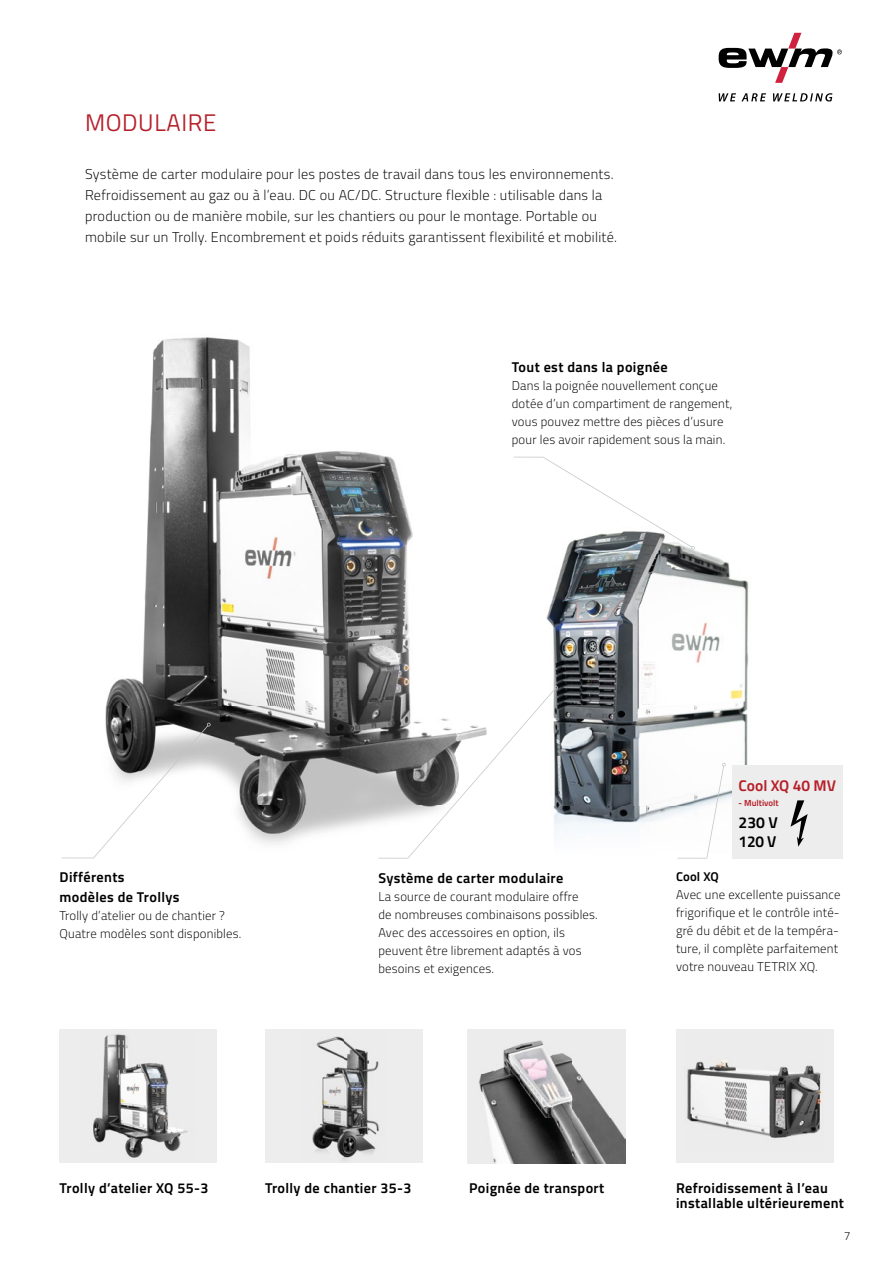
<style>
.page{position:relative;width:893px;height:1263px;background:#fff}
.page>*{position:absolute;margin:0;border:0;box-sizing:border-box;transform-origin:0 0}
.t1{font:24px "Titillium Text";letter-spacing:.025em;color:#b61f29}
.t2{font:700 15.75px/18.6px "Titillium Text";letter-spacing:-.005em;color:#000}
.t3{font:700 15.45px "Titillium Text";color:#b61f29}
.t4{font:300 14.25px/21px "Titillium Text";letter-spacing:.02em;color:#000}
.t5{font:700 14.25px/19.5px "Titillium Text";letter-spacing:.025em;color:#000}
.t6{font:300 12.75px/18px "Titillium Text";letter-spacing:.015em;color:#000}
.t7{font:700 12.75px "Titillium Text";letter-spacing:.01em;color:#000}
.t8{font:300 12px "Titillium Text";color:#000}
.t9{font:700 8.85px "Titillium Text";color:#b61f29}
</style>
<div class="page">
<img style="left:546px;top:550px;width:203px;height:206px">
<img style="left:558px;top:756px;width:190px;height:51px">
<img style="left:558px;top:807px;width:119px;height:25px">
<div style="left:60px;top:1029px;width:157px;height:134px;background:#ededed"></div>
<div style="left:265px;top:1029px;width:157px;height:134px;background:#ededed"></div>
<img style="left:468px;top:1029px;width:157px;height:134px">
<div style="left:676px;top:1029px;width:157px;height:134px;background:#ededed"></div>
<img style="left:312px;top:1036px;width:67px;height:124px">
<img style="left:687px;top:1061px;width:135px;height:78px">
<img style="left:93px;top:1034px;width:95px;height:124px">
<img style="left:147px;top:337px;width:260px;height:172px">
<img style="left:105px;top:509px;width:308px;height:335px">
<svg style="left:62px;top:723px;width:149px;height:135px"></svg>
<svg style="left:378px;top:686px;width:180px;height:172px"></svg>
<svg style="left:677px;top:763px;width:49px;height:95px"></svg>
<svg style="left:514px;top:457px;width:181px;height:93px"></svg>
<svg style="left:719px;top:93px;width:113px;height:9px"></svg>
<svg style="left:719px;top:33px;width:123px;height:50px"></svg>
<div style="left:732px;top:765px;width:110px;height:93px;background:#ededed"></div>
<svg style="left:790px;top:800px;width:18px;height:47px"></svg>
<h1 class="t1" style="left:85px;top:105px;width:133px">MODULAIRE</h1>
<p class="t4" style="left:85px;top:163px;width:534px">Système de carter modulaire pour les postes de travail dans tous les environnements.<br>Refroidissement au gaz ou à l’eau. DC ou AC/DC. Structure flexible : utilisable dans la production ou de manière mobile, sur les chantiers ou pour le montage. Portable ou mobile sur un Trolly. Encombrement et poids réduits garantissent flexibilité et mobilité.</p>
<p class="t5" style="left:512px;top:357px;width:157px">Tout est dans la poignée</p>
<p class="t6" style="left:512px;top:376px;width:222px">Dans la poignée nouvellement conçue dotée d’un compartiment de rangement, vous pouvez mettre des pièces d’usure pour les avoir rapidement sous la main.</p>
<p class="t5" style="left:60px;top:867px;width:121px">Différents modèles de Trollys</p>
<p class="t6" style="left:60px;top:906px;width:183px">Trolly d’atelier ou de chantier ?<br>Quatre modèles sont disponibles.</p>
<p class="t5" style="left:378px;top:867px;width:186px">Système de carter modulaire</p>
<p class="t6" style="left:378px;top:886px;width:221px">La source de courant modulaire offre<br>de nombreuses combinaisons possibles.<br>Avec des accessoires en option, ils peuvent être librement adaptés à vos besoins et exigences.</p>
<p class="t3" style="left:739px;top:774px;width:99px">Cool XQ 40 MV</p>
<p class="t9" style="left:739px;top:796px;width:42px">- Multivolt</p>
<p class="t2" style="left:739px;top:812px;width:41px">230 V<br>120 V</p>
<p class="t7" style="left:676px;top:867px;width:44px">Cool XQ</p>
<p class="t6" style="left:676px;top:885px;width:166px">Avec une excellente puissance frigorifique et le contrôle inté&shy;gré du débit et de la tempéra&shy;ture, il complète parfaitement votre nouveau TETRIX XQ.</p>
<p class="t5" style="left:60px;top:1178px;width:150px">Trolly d’atelier XQ 55-3</p>
<p class="t5" style="left:265px;top:1178px;width:148px">Trolly de chantier 35-3</p>
<p class="t5" style="left:469px;top:1178px;width:137px">Poignée de transport</p>
<p class="t5" style="left:676px;top:1180px;width:170px;line-height:15px">Refroidissement à l’eau installable ultérieurement</p>
<p class="t8" style="left:844px;top:1227px;width:8px">7</p>
</div>
